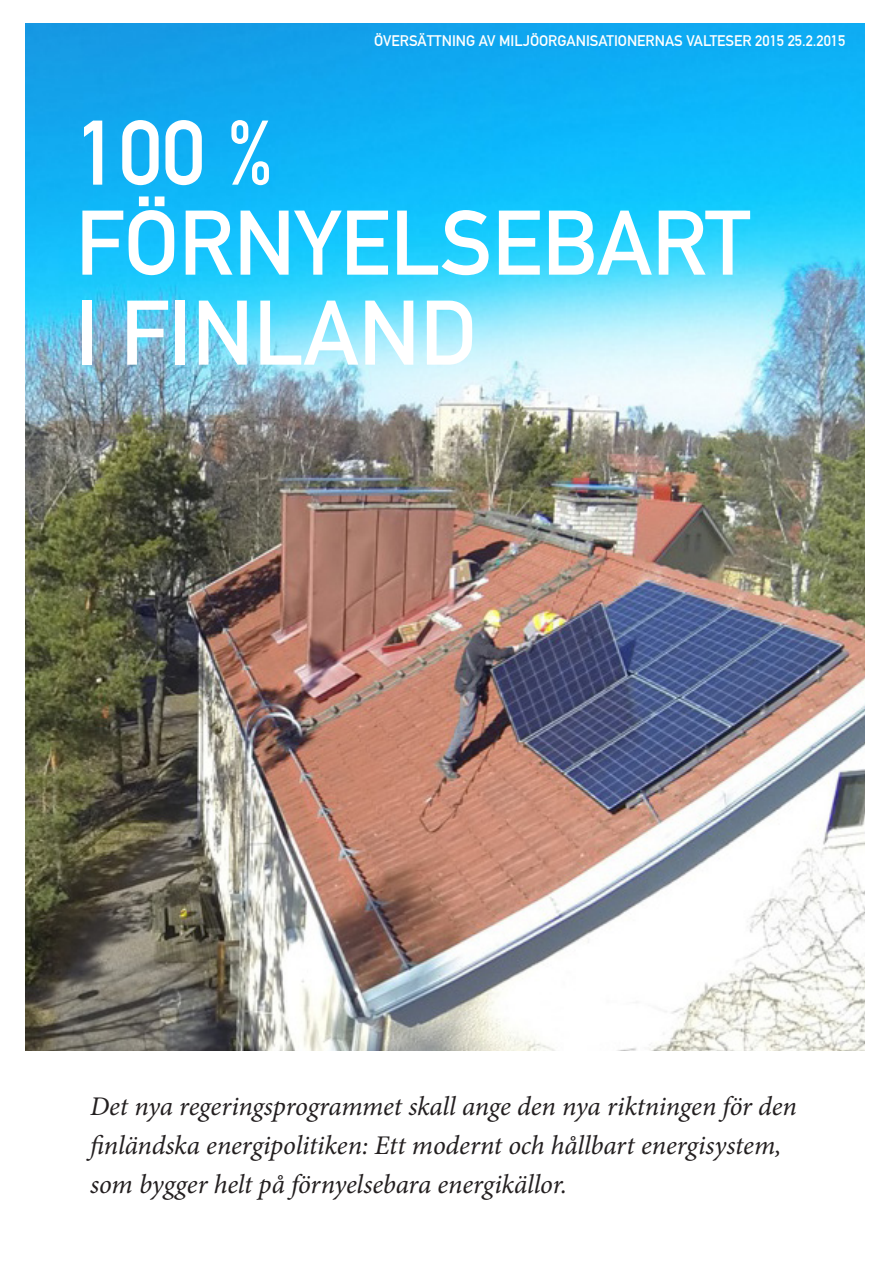
<style>
.page{position:relative;width:893px;height:1263px;background:#fff}
.page>*{position:absolute;margin:0;border:0;box-sizing:border-box;transform-origin:0 0}
.t1{font:700 90px/90px "DIN Alternate";color:#fff}
.t2{font:italic 27px/39px "Minion Pro";letter-spacing:-.005em;color:#231f20}
.t3{font:700 15px "DIN Alternate";color:#fff}
</style>
<div class="page">
<img style="left:25px;top:23px;width:839px;height:1027px">
<p class="t3" style="left:374px;top:30px;width:473px">ÖVERSÄTTNING AV MILJÖORGANISATIONERNAS VALTESER 2015 25.2.2015</p>
<h1 class="t1" style="left:76px;top:102px;width:676px">100 %<br>FÖRNYELSEBART<br>I FINLAND</h1>
<p class="t2" style="left:90px;top:1086px;width:708px">Det nya regeringsprogrammet skall ange den nya riktningen för den finländska energipolitiken: Ett modernt och hållbart energisystem, som bygger helt på förnyelsebara energikällor.</p>
</div>
